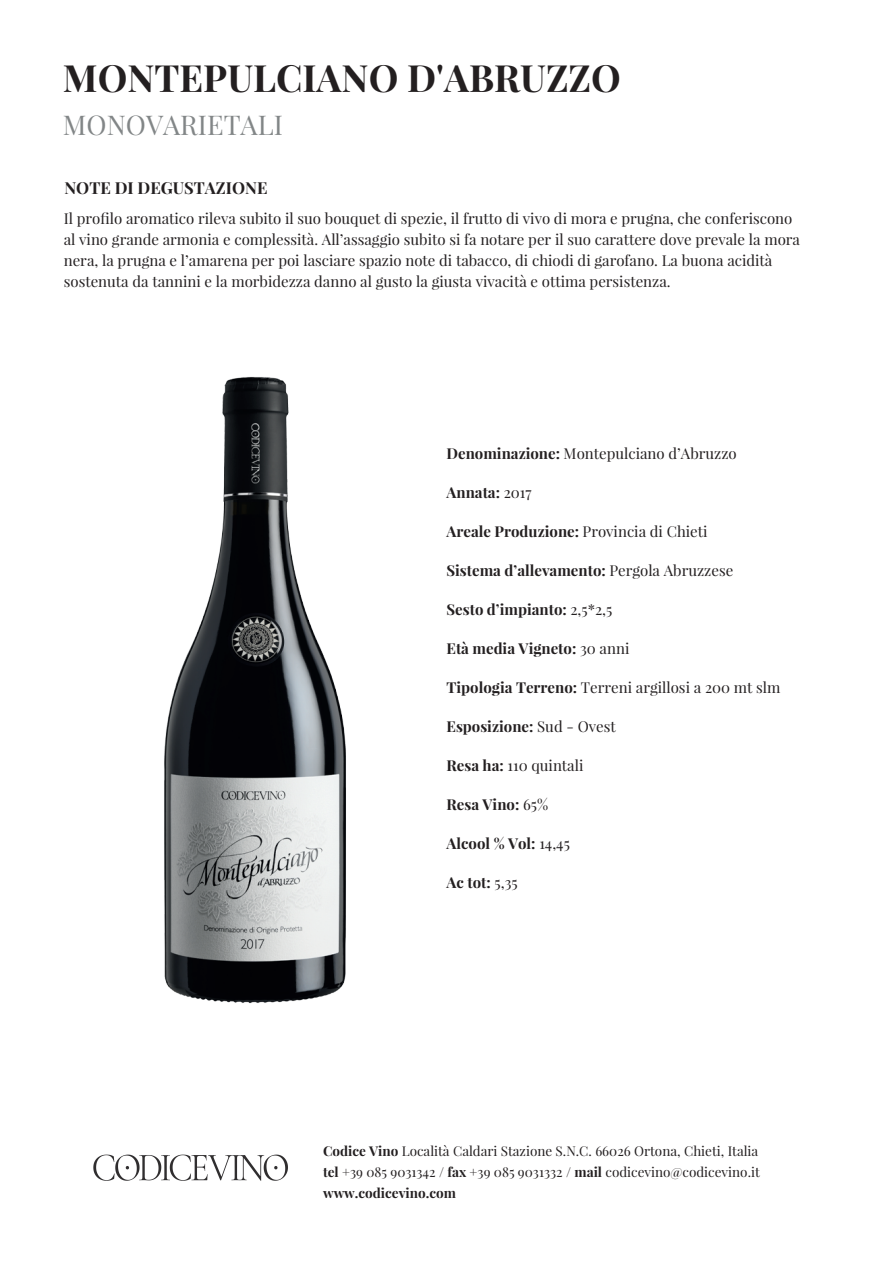
<style>
.page{position:relative;width:893px;height:1263px;background:#fff}
.page>*{position:absolute;margin:0;border:0;box-sizing:border-box;transform-origin:0 0}
.t1{font:700 37.5px "Playfair Display";color:#231f20}
.t2{font:27.15px "Playfair Display";color:#828687}
.t3{font:700 16.5px "Playfair Display";color:#231f20}
.t4{font:15px/21px "Playfair Display";color:#231f20}
.t5{font:700 15px "Playfair Display";color:#231f20}
.t6{font:13.5px/21px "Playfair Display";color:#231f20;text-align:justify}
.s1{font-weight:700}
.s2{font-weight:400}
</style>
<div class="page">
<img style="left:164px;top:376px;width:182px;height:627px">
<img style="left:93px;top:1154px;width:195px;height:27px">
<h1 class="t1" style="left:63px;top:55px;width:559px">MONTEPULCIANO D'ABRUZZO</h1>
<h2 class="t2" style="left:63px;top:108px;width:221px">MONOVARIETALI</h2>
<p class="t3" style="left:64px;top:178px;width:205px">NOTE DI DEGUSTAZIONE</p>
<p class="t4" style="left:64px;top:208px;width:738px">Il profilo aromatico rileva subito il suo bouquet di spezie, il frutto di vivo di mora e prugna, che conferiscono al vino grande armonia e complessità. All’assaggio subito si fa notare per il suo carattere dove prevale la mora nera, la prugna e l’amarena per poi lasciare spazio note di tabacco, di chiodi di garofano. La buona acidità sostenuta da tannini e la morbidezza danno al gusto la giusta vivacità e ottima persistenza.</p>
<p class="t4" style="left:446px;top:443px;width:292px"><span class="s1">Denominazione:</span> Montepulciano d’Abruzzo</p>
<p class="t5" style="left:446px;top:483px;width:87px">Annata: <span class="s2">2017</span></p>
<p class="t5" style="left:446px;top:522px;width:263px">Areale Produzione: <span class="s2">Provincia di Chieti</span></p>
<p class="t5" style="left:446px;top:561px;width:288px">Sistema d’allevamento: <span class="s2">Pergola Abruzzese</span></p>
<p class="t5" style="left:446px;top:600px;width:167px">Sesto d’impianto: <span class="s2">2,5*2,5</span></p>
<p class="t5" style="left:446px;top:639px;width:184px">Età media Vigneto: <span class="s2">30 anni</span></p>
<p class="t4" style="left:446px;top:677px;width:336px"><span class="s1">Tipologia Terreno:</span> Terreni argillosi a 200 mt slm</p>
<p class="t5" style="left:446px;top:717px;width:171px">Esposizione: <span class="s2">Sud - Ovest</span></p>
<p class="t4" style="left:446px;top:755px;width:138px"><span class="s1">Resa ha:</span> 110 quintali</p>
<p class="t5" style="left:446px;top:795px;width:103px">Resa Vino: <span class="s2">65%</span></p>
<p class="t5" style="left:446px;top:834px;width:125px">Alcool % Vol: <span class="s2">14,45</span></p>
<p class="t5" style="left:446px;top:873px;width:73px">Ac tot: <span class="s2">5,35</span></p>
<p class="t6" style="left:323px;top:1141px;width:438px"><span class="s1">Codice Vino</span> Località Caldari Stazione S.N.C. 66026 Ortona, Chieti, Italia <span class="s1">tel</span> +39 085 9031342 / <span class="s1">fax</span> +39 085 9031332 / <span class="s1">mail</span> codicevino@codicevino.it <span class="s1">www.codicevino.com</span></p>
</div>
